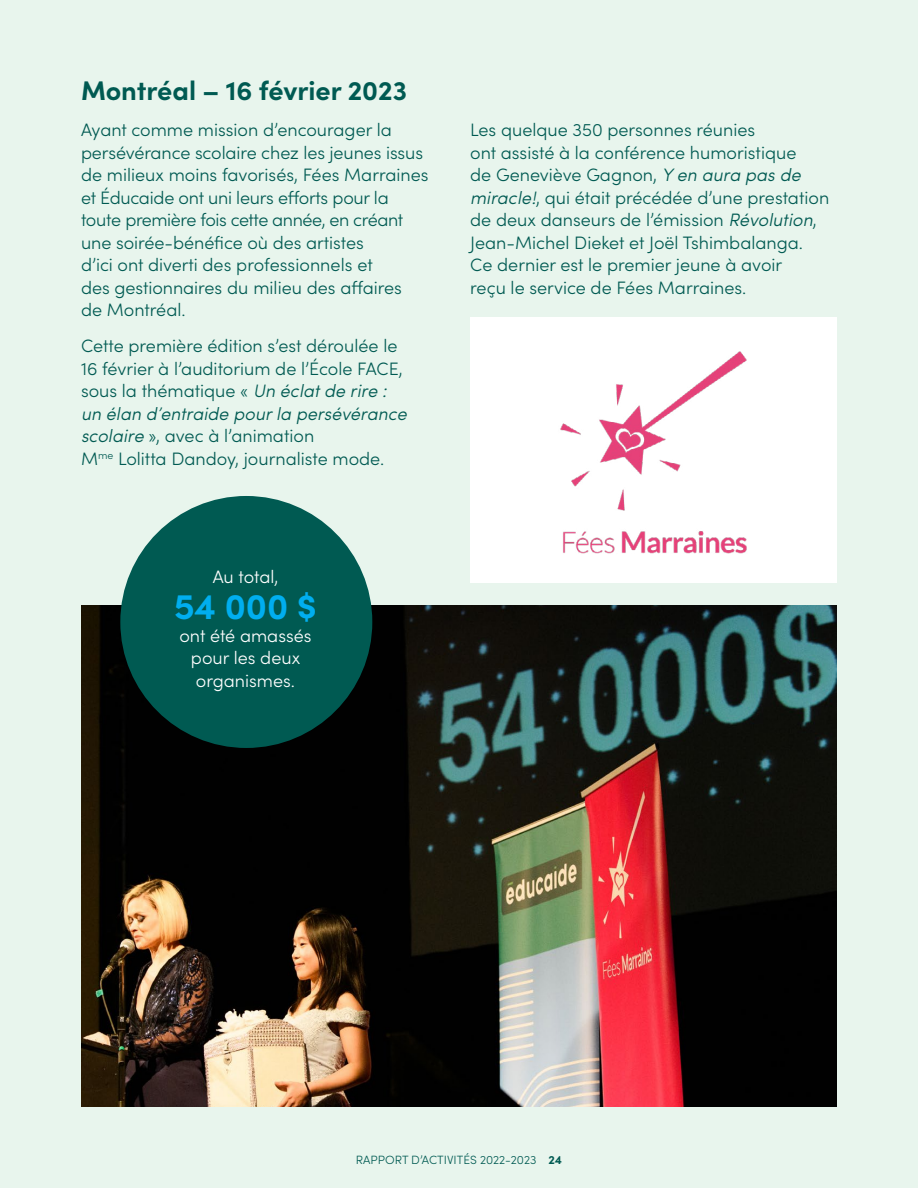
<style>
.page{position:relative;width:918px;height:1188px;background:#e8f5ed}
.page>*{position:absolute;margin:0;border:0;box-sizing:border-box;transform-origin:0 0}
.t1{font:700 36px "Sofia Pro";color:#00aeef}
.t2{font:700 27px "Sofia Pro";color:#005a52}
.t3{font:300 18px/22.5px "Sofia Pro";color:#005a52}
.t4{font:300 18px/22.5px "Sofia Pro";color:#fff;text-align:center}
.t5{font:300 12px "Sofia Pro";color:#005a52}
.s1{font-style:italic}
.s2{font-weight:700}
</style>
<div class="page">
<div style="left:470px;top:317px;width:367px;height:266px;background:#fff"></div>
<img style="left:560px;top:351px;width:187px;height:203px">
<img style="left:81px;top:605px;width:756px;height:502px">
<div style="left:120px;top:496px;width:252px;height:252px;background:#005a52;border-radius:50%"></div>
<h2 class="t2" style="left:81px;top:70px;width:327px">Montréal – 16 février 2023</h2>
<p class="t3" style="left:81px;top:118px;width:349px">Ayant comme mission d’encourager la persévérance scolaire chez les jeunes issus de milieux moins favorisés, Fées Marraines et Éducaide ont uni leurs efforts pour la toute première fois cette année, en créant une soirée-bénéfice où des artistes<br>d’ici ont diverti des professionnels et<br>des gestionnaires du milieu des affaires<br>de Montréal.</p>
<p class="t3" style="left:81px;top:334px;width:327px">Cette première édition s’est déroulée le 16 février à l’auditorium de l’École FACE, sous la thématique « <span class="s1">Un éclat de rire : un élan d’entraide pour la persévérance scolaire</span> », avec à l’animation<br>M<sup>me</sup> Lolitta Dandoy, journaliste mode.</p>
<p class="t4" style="left:213px;top:565px;width:67px">Au total,</p>
<h1 class="t1" style="left:174px;top:579px;width:145px">54 000 $</h1>
<p class="t4" style="left:179px;top:623px;width:134px">ont été amassés pour les deux organismes.</p>
<p class="t3" style="left:470px;top:118px;width:361px">Les quelque 350 personnes réunies<br>ont assisté à la conférence humoristique<br>de Geneviève Gagnon, <span class="s1">Y en aura pas de miracle !</span>, qui était précédée d’une prestation de deux danseurs de l’émission <span class="s1">Révolution</span>, Jean-Michel Dieket et Joël Tshimbalanga.<br>Ce dernier est le premier jeune à avoir<br>reçu le service de Fées Marraines.</p>
<p class="t5" style="left:356px;top:1151px;width:208px">RAPPORT D’ACTIVITÉS 2022-2023 <span class="s2">24</span></p>
</div>
